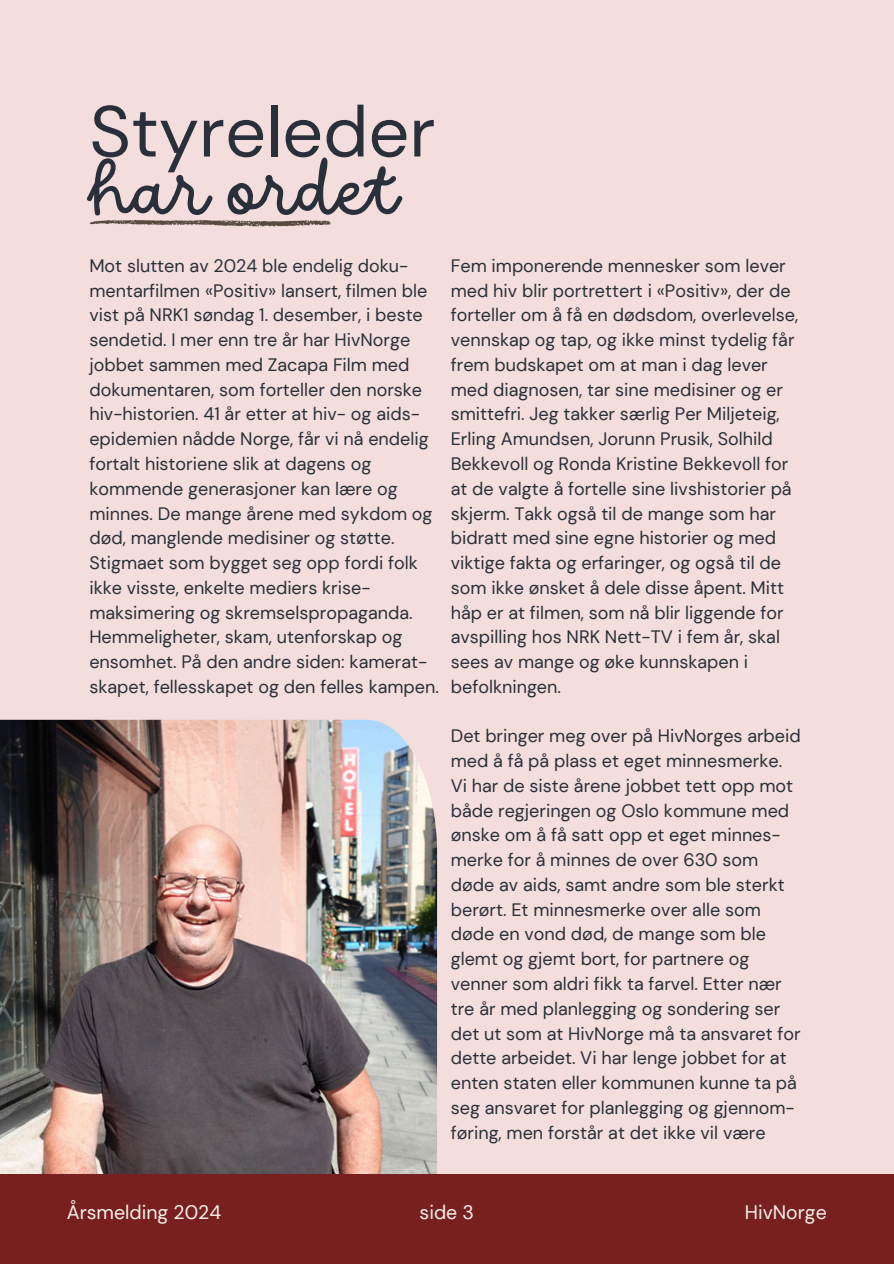
<style>
.page{position:relative;width:894px;height:1264px;background:#fff}
.page>*{position:absolute;margin:0;border:0;box-sizing:border-box;transform-origin:0 0}
.t1{font:72px "DM Sans";color:#293039}
.t2{font:72px "DO Script Regular";color:#293039}
.t3{font:19.5px "DM Sans";color:#f4f0e9}
.t4{font:18px/24.8px "DM Sans";color:#293039}
</style>
<div class="page">
<div style="left:0;top:0;width:893px;height:1263px;background:#f4dddd"></div>
<img style="left:0;top:719px;width:437px;height:455px">
<div style="left:0;top:1174px;width:893px;height:89px;background:#782020"></div>
<svg style="left:90px;top:220px;width:241px;height:7px"></svg>
<h1 class="t1" style="left:89px;top:85px;width:347px">Styreleder</h1>
<p class="t2" style="left:89px;top:149px;width:311px">har ordet</p>
<p class="t4" style="left:89px;top:253px;width:351px">Mot slutten av 2024 ble endelig doku&shy;mentarfilmen «Positiv» lansert, filmen ble vist på NRK1 søndag 1. desember, i beste sendetid. I mer enn tre år har HivNorge jobbet sammen med Zacapa Film med dokumentaren, som forteller den norske hiv-historien. 41 år etter at hiv- og aids&shy;epidemien nådde Norge, får vi nå endelig fortalt historiene slik at dagens og kommende generasjoner kan lære og minnes. De mange årene med sykdom og død, manglende medisiner og støtte.<br>Stigmaet som bygget seg opp fordi folk ikke visste, enkelte mediers krise&shy;maksimering og skremselspropaganda.<br>Hemmeligheter, skam, utenforskap og ensomhet. På den andre siden: kamerat&shy;skapet, fellesskapet og den felles kampen.</p>
<p class="t4" style="left:450px;top:253px;width:349px">Fem imponerende mennesker som lever med hiv blir portrettert i «Positiv», der de forteller om å få en dødsdom, overlevelse, vennskap og tap, og ikke minst tydelig får frem budskapet om at man i dag lever med diagnosen, tar sine medisiner og er smittefri. Jeg takker særlig Per Miljeteig, Erling Amundsen, Jorunn Prusik, Solhild Bekkevoll og Ronda Kristine Bekkevoll for at de valgte å fortelle sine livshistorier på skjerm. Takk også til de mange som har bidratt med sine egne historier og med viktige fakta og erfaringer, og også til de som ikke ønsket å dele disse åpent. Mitt håp er at filmen, som nå blir liggende for avspilling hos NRK Nett-TV i fem år, skal sees av mange og øke kunnskapen i befolkningen.</p>
<p class="t4" style="left:450px;top:723px;width:351px">Det bringer meg over på HivNorges arbeid med å få på plass et eget minnesmerke.</p>
<p class="t4" style="left:450px;top:773px;width:351px">Vi har de siste årene jobbet tett opp mot både regjeringen og Oslo kommune med ønske om å få satt opp et eget minnes&shy;merke for å minnes de over 630 som døde av aids, samt andre som ble sterkt berørt. Et minnesmerke over alle som døde en vond død, de mange som ble glemt og gjemt bort, for partnere og venner som aldri fikk ta farvel. Etter nær tre år med planlegging og sondering ser det ut som at HivNorge må ta ansvaret for dette arbeidet. Vi har lenge jobbet for at enten staten eller kommunen kunne ta på seg ansvaret for planlegging og gjennom&shy;føring, men forstår at det ikke vil være</p>
<p class="t3" style="left:67px;top:1199px;width:156px">Årsmelding 2024</p>
<p class="t3" style="left:419px;top:1199px;width:56px">side 3</p>
<p class="t3" style="left:744px;top:1199px;width:83px">HivNorge</p>
</div>
